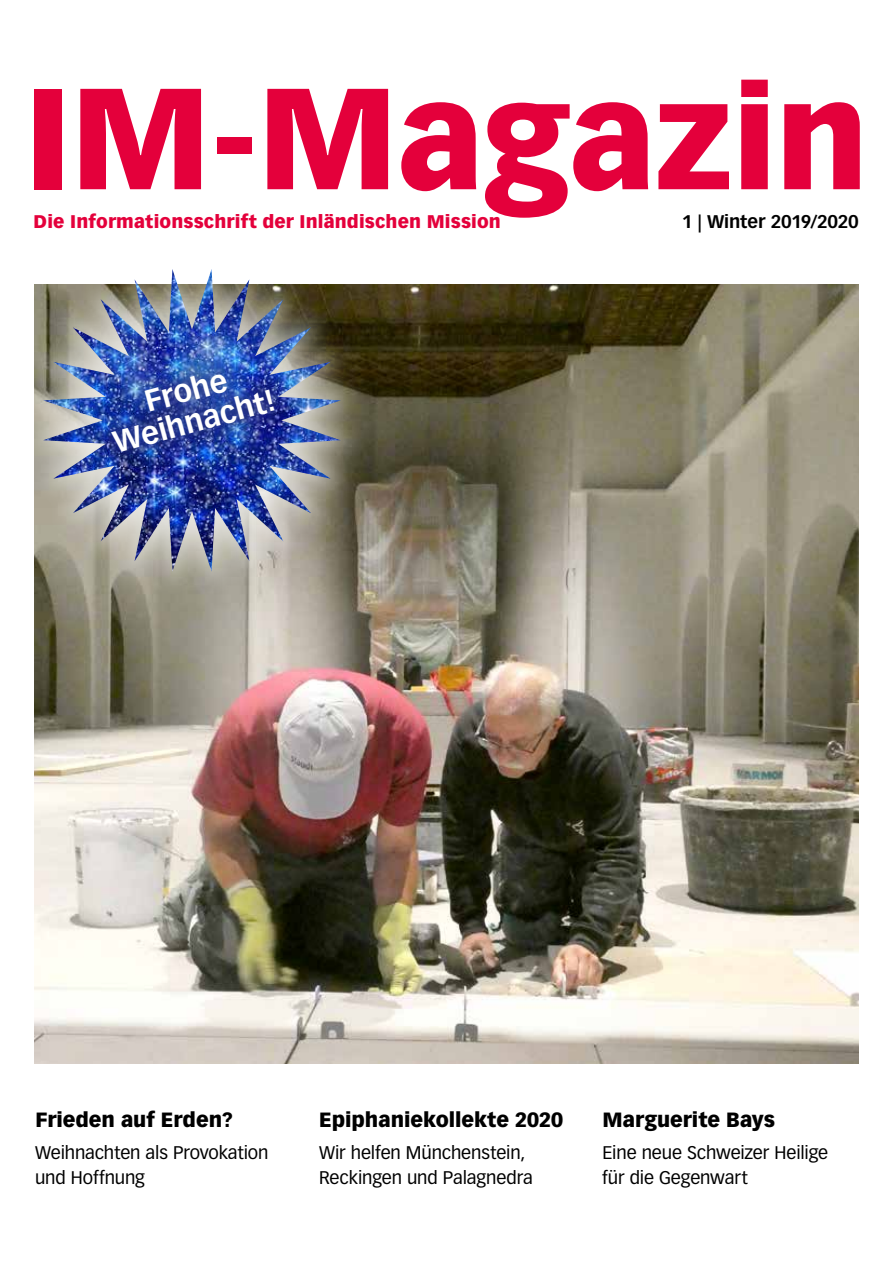
<style>
.page{position:relative;width:893px;height:1263px;background:#fff}
.page>*{position:absolute;margin:0;border:0;box-sizing:border-box;transform-origin:0 0}
.t1{font:900 141px "Vectora LT Pro";letter-spacing:-.01em;color:#e4003b}
.t2{font:700 30px/31.5px "Vectora LT Pro";color:#fff;text-align:center}
.t3{font:900 20.25px "Vectora LT Pro";color:#000}
.t4{font:18px/25.5px "Vectora LT Pro";letter-spacing:-.01em;color:#000}
.t5{font:900 18px "Vectora LT Pro";letter-spacing:.01em;color:#e4003b}
.t6{font:700 18px "Vectora LT Pro";letter-spacing:-.01em;color:#000}
</style>
<div class="page">
<img style="left:34px;top:285px;width:825px;height:778px">
<div style="left:17px;top:243px;width:350px;height:355px;background:#fff;opacity:.75"></div>
<img style="left:43px;top:269px;width:298px;height:303px">
<img style="left:83px;top:338px;width:212px;height:135px">
<h1 class="t1" style="left:24px;top:51px;width:846px">IM-Magazin</h1>
<p class="t5" style="left:34px;top:210px;width:469px">Die Informationsschrift der Inländischen Mission</p>
<p class="t6" style="left:682px;top:210px;width:179px">1 | Winter 2019/2020</p>
<h2 class="t2" style="left:101px;top:397px;width:168px;rotate:-15deg">Frohe<br>Weihnacht!</h2>
<p class="t3" style="left:35px;top:1107px;width:199px">Frieden auf Erden?</p>
<p class="t4" style="left:35px;top:1140px;width:235px">Weihnachten als Provokation und Hoffnung</p>
<p class="t3" style="left:319px;top:1107px;width:246px">Epiphaniekollekte 2020</p>
<p class="t4" style="left:319px;top:1140px;width:215px">Wir helfen Münchenstein,<br>Reckingen und Palagnedra</p>
<p class="t3" style="left:602px;top:1107px;width:174px">Marguerite Bays</p>
<p class="t4" style="left:602px;top:1140px;width:227px">Eine neue Schweizer Heilige für die Gegenwart</p>
</div>
